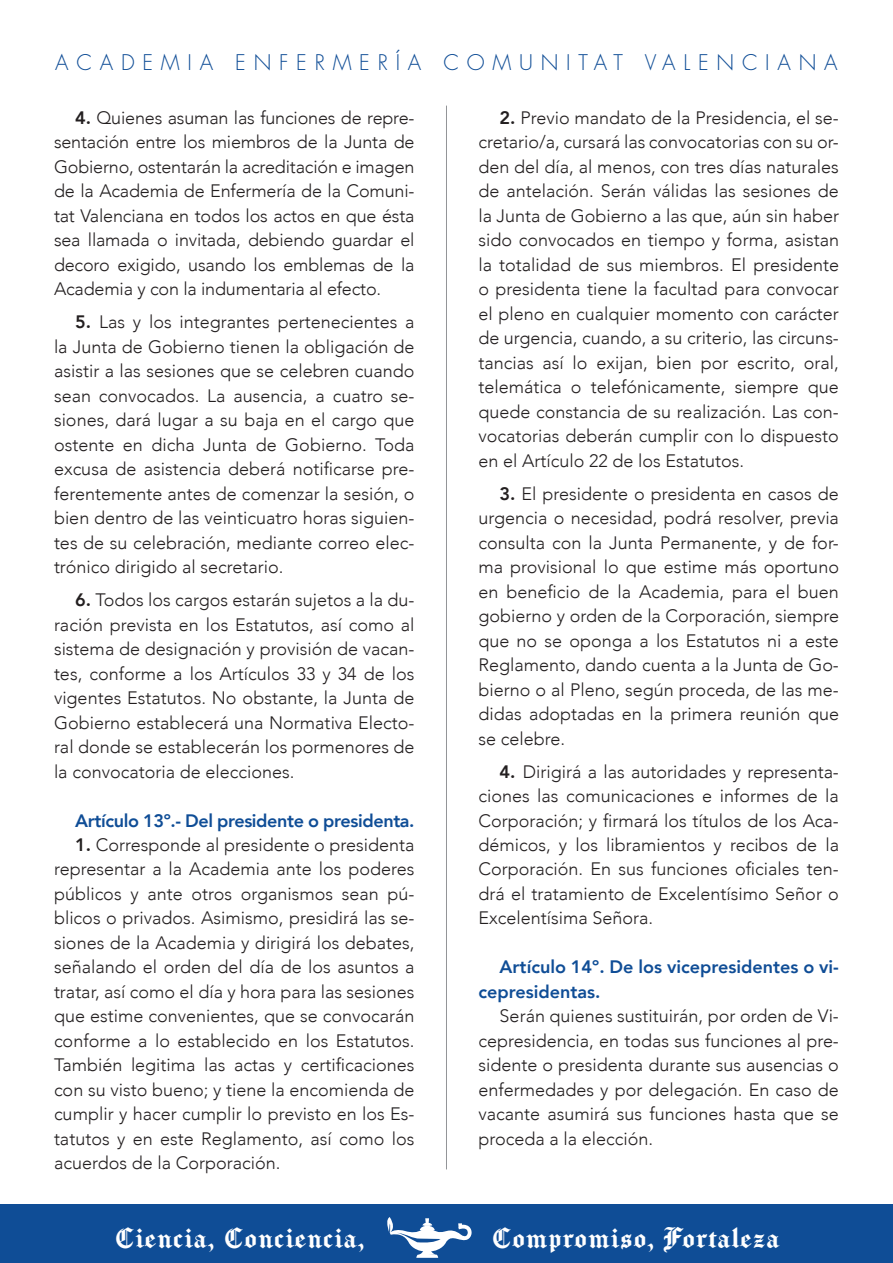
<style>
.page{position:relative;width:893px;height:1263px;background:#fff}
.page>*{position:absolute;margin:0;border:0;box-sizing:border-box;transform-origin:0 0}
.t1{font:27px "Chomsky";letter-spacing:.04em;color:#fff}
.t2{font:300 21px "Futura";letter-spacing:.37em;color:#0f4d96}
.t3{font:300 18px/24.5px "Avenir";color:#231f20;text-align:justify}
.t4{font:800 18px/24.5px "Avenir";color:#0f4d96}
.t5{font:800 18px "Avenir";letter-spacing:-.02em;color:#0f4d96}
.s1{font-weight:800}
</style>
<div class="page">
<div style="left:0;top:1204px;width:893px;height:59px;background:#0f4d96"></div>
<svg style="left:387px;top:1217px;width:85px;height:41px"></svg>
<hr style="left:446px;top:106px;width:1px;height:1063px;background:#939598">
<p class="t2" style="left:55px;top:50px;width:784px">ACADEMIA ENFERMERÍA COMUNITAT VALENCIANA</p>
<p class="t3" style="left:54px;top:105px;width:362px;text-indent:21px"><span class="s1">4.</span> Quienes asuman las funciones de repre&shy;sentación entre los miembros de la Junta de Gobierno, ostentarán la acreditación e imagen de la Academia de Enfermería de la Comuni&shy;tat Valenciana en todos los actos en que ésta sea llamada o invitada, debiendo guardar el decoro exigido, usando los emblemas de la Academia y con la indumentaria al efecto.</p>
<p class="t3" style="left:54px;top:310px;width:362px;text-indent:21px"><span class="s1">5.</span> Las y los integrantes pertenecientes a la Junta de Gobierno tienen la obligación de asistir a las sesiones que se celebren cuando sean convocados. La ausencia, a cuatro se&shy;siones, dará lugar a su baja en el cargo que ostente en dicha Junta de Gobierno. Toda excusa de asistencia deberá notificarse pre&shy;ferentemente antes de comenzar la sesión, o bien dentro de las veinticuatro horas siguien&shy;tes de su celebración, mediante correo elec&shy;trónico dirigido al secretario.</p>
<p class="t3" style="left:54px;top:588px;width:362px;text-indent:21px"><span class="s1">6.</span> Todos los cargos estarán sujetos a la du&shy;ración prevista en los Estatutos, así como al sistema de designación y provisión de vacan&shy;tes, conforme a los Artículos 33 y 34 de los vigentes Estatutos. No obstante, la Junta de Gobierno establecerá una Normativa Electo&shy;ral donde se establecerán los pormenores de la convocatoria de elecciones.</p>
<p class="t5" style="left:75px;top:806px;width:341px">Artículo 13º.- Del presidente o presidenta.</p>
<p class="t3" style="left:54px;top:832px;width:362px;text-indent:21px"><span class="s1">1.</span> Corresponde al presidente o presidenta representar a la Academia ante los poderes públicos y ante otros organismos sean pú&shy;blicos o privados. Asimismo, presidirá las se&shy;siones de la Academia y dirigirá los debates, señalando el orden del día de los asuntos a tratar, así como el día y hora para las sesiones que estime convenientes, que se convocarán conforme a lo establecido en los Estatutos.<br>También legitima las actas y certificaciones con su visto bueno; y tiene la encomienda de cumplir y hacer cumplir lo previsto en los Es&shy;tatutos y en este Reglamento, así como los acuerdos de la Corporación.</p>
<p class="t3" style="left:478px;top:105px;width:362px;text-indent:21px"><span class="s1">2.</span> Previo mandato de la Presidencia, el se&shy;cretario/a, cursará las convocatorias con su or&shy;den del día, al menos, con tres días naturales de antelación. Serán válidas las sesiones de la Junta de Gobierno a las que, aún sin haber sido convocados en tiempo y forma, asistan la totalidad de sus miembros. El presidente o presidenta tiene la facultad para convocar el pleno en cualquier momento con carácter de urgencia, cuando, a su criterio, las circuns&shy;tancias así lo exijan, bien por escrito, oral, telemática o telefónicamente, siempre que quede constancia de su realización. Las con&shy;vocatorias deberán cumplir con lo dispuesto en el Artículo 22 de los Estatutos.</p>
<p class="t3" style="left:478px;top:481px;width:362px;text-indent:21px"><span class="s1">3.</span> El presidente o presidenta en casos de urgencia o necesidad, podrá resolver, previa consulta con la Junta Permanente, y de for&shy;ma provisional lo que estime más oportuno en beneficio de la Academia, para el buen gobierno y orden de la Corporación, siempre que no se oponga a los Estatutos ni a este Reglamento, dando cuenta a la Junta de Go&shy;bierno o al Pleno, según proceda, de las me&shy;didas adoptadas en la primera reunión que se celebre.</p>
<p class="t3" style="left:478px;top:759px;width:362px;text-indent:21px"><span class="s1">4.</span> Dirigirá a las autoridades y representa&shy;ciones las comunicaciones e informes de la Corporación; y firmará los títulos de los Aca&shy;démicos, y los libramientos y recibos de la Corporación. En sus funciones oficiales ten&shy;drá el tratamiento de Excelentísimo Señor o Excelentísima Señora.</p>
<p class="t4" style="left:478px;top:955px;width:362px;text-indent:21px">Artículo 14º. De los vicepresidentes o vi&shy;cepresidentas.</p>
<p class="t3" style="left:478px;top:1004px;width:362px;text-indent:21px">Serán quienes sustituirán, por orden de Vi&shy;cepresidencia, en todas sus funciones al pre&shy;sidente o presidenta durante sus ausencias o enfermedades y por delegación. En caso de vacante asumirá sus funciones hasta que se proceda a la elección.</p>
<p class="t1" style="left:114px;top:1218px;width:252px">Ciencia, Conciencia,</p>
<p class="t1" style="left:491px;top:1218px;width:290px">Compromiso, Fortaleza</p>
</div>
